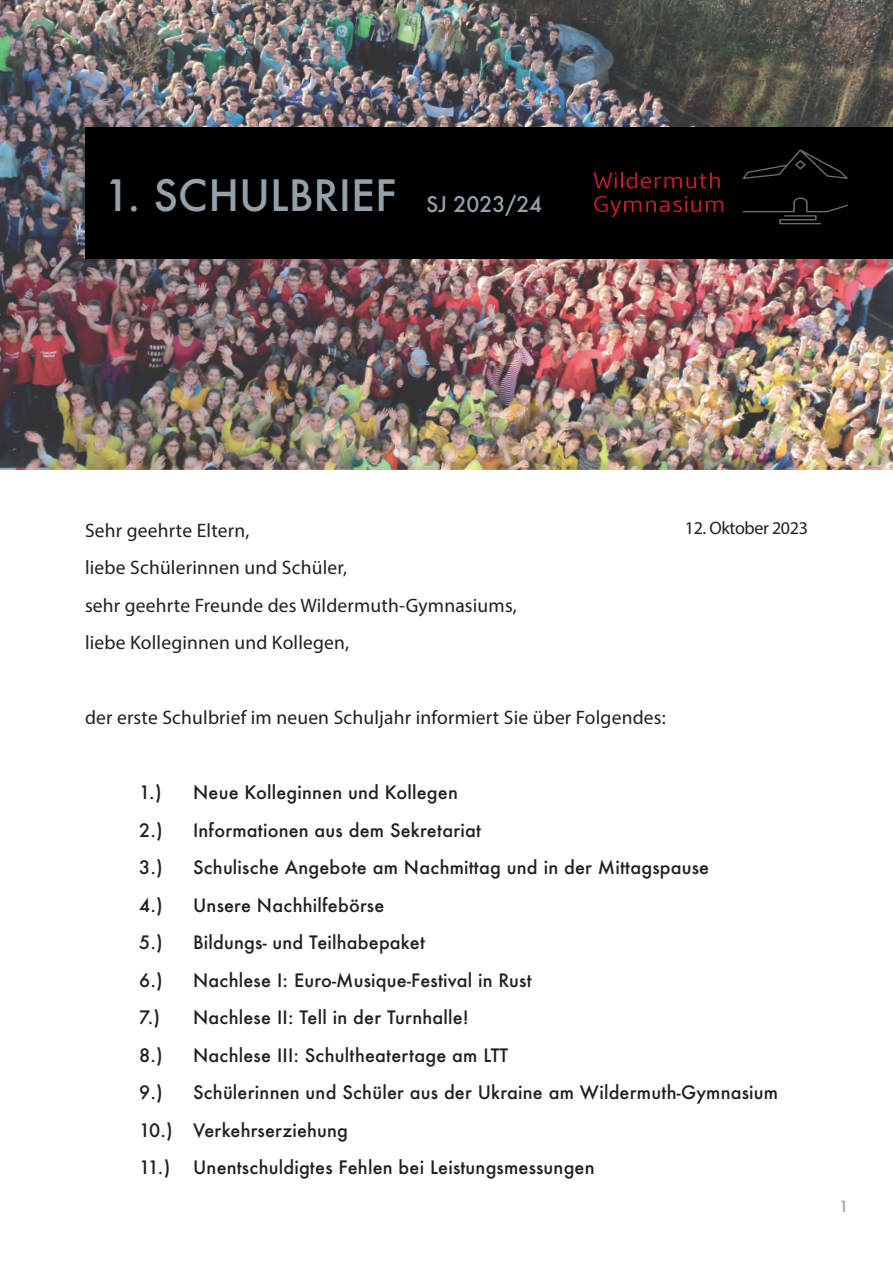
<style>
.page{position:relative;width:893px;height:1263px;background:#fff}
.page>*{position:absolute;margin:0;border:0;box-sizing:border-box;transform-origin:0 0}
.t1{font:500 42px "Futura";color:#93a1aa}
.t2{font:19.5px/37.5px "Myriad Pro";letter-spacing:.01em;color:#231f20}
.t3{font:500 18px/37.5px "Futura";letter-spacing:.01em;color:#231f20}
.t4{font:18px "Myriad Pro";letter-spacing:-.02em;color:#231f20}
.t5{font:500 15px "Futura";color:#93a1aa}
.s1{font-size:21px}
</style>
<div class="page">
<img style="left:0;top:0;width:893px;height:470px">
<div style="left:85px;top:128px;width:808px;height:131px;background:#000"></div>
<svg style="left:593px;top:172px;width:127px;height:16px"></svg>
<svg style="left:594px;top:196px;width:129px;height:21px"></svg>
<svg style="left:743px;top:197px;width:105px;height:27px"></svg>
<svg style="left:743px;top:149px;width:105px;height:30px"></svg>
<h1 class="t1" style="left:104px;top:167px;width:439px">1. SCHULBRIEF <span class="s1">SJ 2023/24</span></h1>
<p class="t2" style="left:85px;top:511px;width:433px">Sehr geehrte Eltern,<br>liebe Schülerinnen und Schüler,<br>sehr geehrte Freunde des Wildermuth-Gymnasiums, liebe Kolleginnen und Kollegen,</p>
<p class="t4" style="left:685px;top:517px;width:125px">12. Oktober 2023</p>
<p class="t2" style="left:85px;top:699px;width:582px">der erste Schulbrief im neuen Schuljahr informiert Sie über Folgendes:</p>
<p class="t3" style="left:139px;top:773px;width:24px">1.)</p>
<p class="t3" style="left:193px;top:773px;width:266px">Neue Kolleginnen und Kollegen</p>
<p class="t3" style="left:139px;top:811px;width:25px">2.)</p>
<p class="t3" style="left:193px;top:811px;width:290px">Informationen aus dem Sekretariat</p>
<p class="t3" style="left:139px;top:848px;width:25px">3.)</p>
<p class="t3" style="left:193px;top:848px;width:518px">Schulische Angebote am Nachmittag und in der Mittagspause</p>
<p class="t3" style="left:139px;top:886px;width:25px">4.)</p>
<p class="t3" style="left:193px;top:886px;width:193px">Unsere Nachhilfebörse</p>
<p class="t3" style="left:139px;top:923px;width:25px">5.)</p>
<p class="t3" style="left:193px;top:923px;width:233px">Bildungs- und Teilhabepaket</p>
<p class="t3" style="left:139px;top:961px;width:25px">6.)</p>
<p class="t3" style="left:193px;top:961px;width:340px">Nachlese I: Euro-Musique-Festival in Rust</p>
<p class="t3" style="left:139px;top:998px;width:23px">7.)</p>
<p class="t3" style="left:193px;top:998px;width:277px">Nachlese II: Tell in der Turnhalle!</p>
<p class="t3" style="left:139px;top:1036px;width:25px">8.)</p>
<p class="t3" style="left:193px;top:1036px;width:317px">Nachlese III: Schultheatertage am LTT</p>
<p class="t3" style="left:139px;top:1073px;width:25px">9.)</p>
<p class="t3" style="left:139px;top:1073px;width:641px;text-indent:54px">Schülerinnen und Schüler aus der Ukraine am Wildermuth-Gymnasium<br>10.) Verkehrserziehung<br>11.)</p>
<p class="t3" style="left:193px;top:1148px;width:403px">Unentschuldigtes Fehlen bei Leistungsmessungen</p>
<p class="t5" style="left:839px;top:1196px;width:11px">1</p>
</div>
